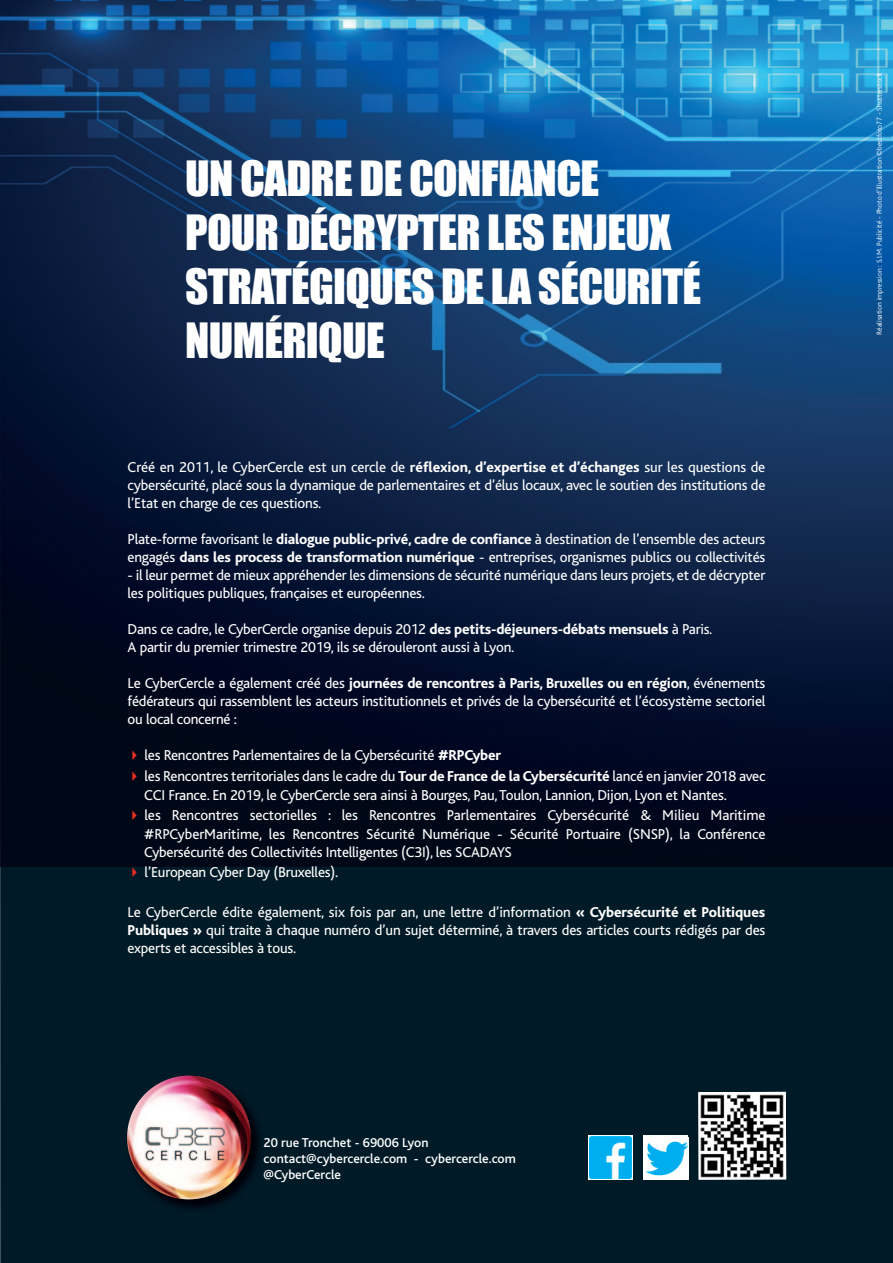
<style>
.page{position:relative;width:893px;height:1263px;background:#001b27}
.page>*{position:absolute;margin:0;border:0;box-sizing:border-box;transform-origin:0 0}
.t1{font:45px/54px "Impact";letter-spacing:-.015em;color:#fff}
.t2{font:15px/18px "Bliss";letter-spacing:-.015em;color:#fff;text-align:justify}
.t3{font:500 13.5px/16.2px "Bliss";color:#fff}
.t4{font:300 7.5px "Bliss";color:#fff}
.s1{font-weight:800}
.s2{color:#ee2e22}
</style>
<div class="page">
<img style="left:0;top:0;width:893px;height:866px">
<img style="left:127px;top:1087px;width:132px;height:121px">
<img style="left:127px;top:1075px;width:124px;height:124px;border-radius:50%">
<img style="left:698px;top:1092px;width:88px;height:87px">
<svg style="left:588px;top:1135px;width:45px;height:45px"></svg>
<img style="left:589px;top:1137px;width:43px;height:42px">
<div style="left:643px;top:1135px;width:45px;height:45px;background:#fff"></div>
<img style="left:645px;top:1137px;width:44px;height:43px">
<h1 class="t1" style="left:185px;top:155px;width:518px">UN CADRE DE CONFIANCE<br>POUR DÉCRYPTER LES ENJEUX<br>STRATÉGIQUES DE LA SÉCURITÉ<br>NUMÉRIQUE</h1>
<p class="t2" style="left:128px;top:460px;width:639px">Créé en 2011, le CyberCercle est un cercle de <span class="s1">réflexion, d’expertise et d’échanges</span> sur les questions de cybersécurité, placé sous la dynamique de parlementaires et d’élus locaux, avec le soutien des institutions de l’Etat en charge de ces questions.</p>
<p class="t2" style="left:128px;top:532px;width:639px">Plate-forme favorisant le <span class="s1">dialogue public-privé, cadre de confiance</span> à destination de l’ensemble des acteurs engagés <span class="s1">dans les process de transformation numérique</span> - entreprises, organismes publics ou collectivités</p>
<p class="t2" style="left:128px;top:568px;width:639px">- il leur permet de mieux appréhender les dimensions de sécurité numérique dans leurs projets, et de décrypter les politiques publiques, françaises et européennes.</p>
<p class="t2" style="left:128px;top:622px;width:586px">Dans ce cadre, le CyberCercle organise depuis 2012 <span class="s1">des petits-déjeuners-débats mensuels</span> à Paris.<br>A partir du premier trimestre 2019, ils se dérouleront aussi à Lyon.</p>
<p class="t2" style="left:128px;top:676px;width:639px">Le CyberCercle a également créé des <span class="s1">journées de rencontres à Paris, Bruxelles ou en région</span>, événements fédérateurs qui rassemblent les acteurs institutionnels et privés de la cybersécurité et l’écosystème sectoriel ou local concerné :</p>
<p class="t2" style="left:128px;top:748px;width:375px"><span class="s2">✔</span> les Rencontres Parlementaires de la Cybersécurité <span class="s1">#RPCyber</span></p>
<p class="t2" style="left:144px;top:769px;width:623px;line-height:18.5px;text-indent:-17px"><span class="s2">✔</span> les Rencontres territoriales dans le cadre du <span class="s1">Tour de France de la Cybersécurité</span> lancé en janvier 2018 avec<br>CCI France. En 2019, le CyberCercle sera ainsi à Bourges, Pau, Toulon, Lannion, Dijon, Lyon et Nantes.</p>
<p class="t2" style="left:144px;top:808px;width:623px;text-indent:-17px"><span class="s2">✔</span> les Rencontres sectorielles : les Rencontres Parlementaires Cybersécurité &amp; Milieu Maritime #RPCyberMaritime, les Rencontres Sécurité Numérique - Sécurité Portuaire (SNSP), la Conférence Cybersécurité des Collectivités Intelligentes (C3I), les SCADAYS</p>
<p class="t2" style="left:128px;top:865px;width:212px"><span class="s2">✔</span> l’European Cyber Day (Bruxelles).</p>
<p class="t2" style="left:128px;top:904px;width:639px">Le CyberCercle édite également, six fois par an, une lettre d’information <span class="s1">« Cybersécurité et Politiques Publiques »</span> qui traite à chaque numéro d’un sujet déterminé, à travers des articles courts rédigés par des experts et accessibles à tous.</p>
<p class="t3" style="left:264px;top:1135px;width:254px">20 rue Tronchet - 69006 Lyon contact@cybercercle.com - cybercercle.com @CyberCercle</p>
<p class="t4" style="left:876px;top:335px;width:263px;rotate:-90deg">Réalisation impression : S.I.M. Publicité - Photo d’illustration ©bestfoto77 - Shutterstock</p>
</div>
